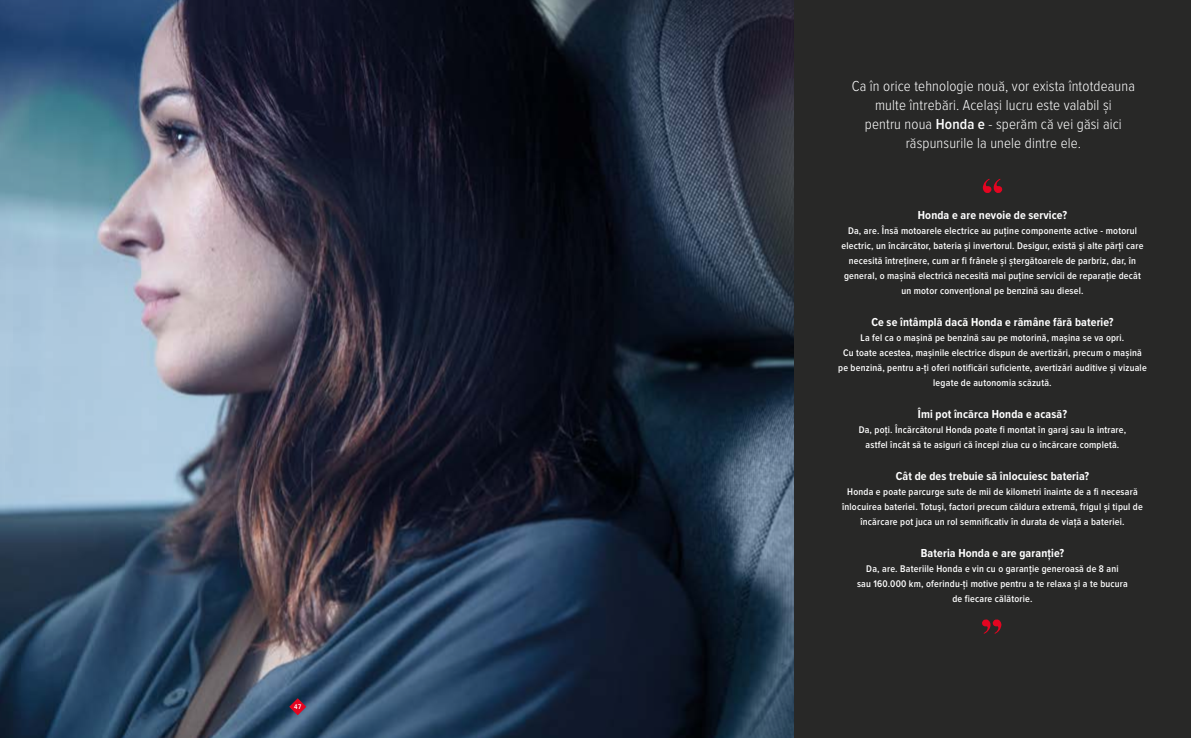
<style>
.page{position:relative;width:1191px;height:738px;background:#fff}
.page>*{position:absolute;margin:0;border:0;box-sizing:border-box;transform-origin:0 0}
.t1{font:300 15px/19px "Proxima Nova Cond";letter-spacing:.01em;color:#fff;text-align:center}
.t2{font:700 12px "Proxima Nova Cond";letter-spacing:.01em;color:#fff}
.t3{font:600 10px/15px "Proxima Nova Cond";letter-spacing:.02em;color:#fff;text-align:center}
.t4{font:600 7px "Proxima Nova Cond";color:#fff}
.s1{font-weight:600}
</style>
<div class="page">
<img style="left:0;top:0;width:794px;height:737px">
<div style="left:794px;top:0;width:397px;height:737px;background:#282827"></div>
<svg style="left:982px;top:179px;width:20px;height:14px"></svg>
<svg style="left:982px;top:619px;width:19px;height:14px"></svg>
<svg style="left:289px;top:697px;width:17px;height:17px"></svg>
<p class="t4" style="left:294px;top:703px;width:8px">47</p>
<h1 class="t1" style="left:851px;top:76px;width:285px">Ca în orice tehnologie nouă, vor exista întotdeauna multe întrebări. Același lucru este valabil și<br>pentru noua <span class="s1">Honda e</span> - sperăm că vei găsi aici răspunsurile la unele dintre ele.</h1>
<p class="t2" style="left:918px;top:207px;width:151px">Honda e are nevoie de service?</p>
<p class="t3" style="left:841px;top:223px;width:303px">Da, are. Însă motoarele electrice au puține componente active - motorul electric, un încărcător, bateria și invertorul. Desigur, există şi alte părți care necesită întreținere, cum ar fi frânele și ștergătoarele de parbriz, dar, în general, o mașină electrică necesită mai puține servicii de reparație decât un motor convențional pe benzină sau diesel.</p>
<p class="t2" style="left:871px;top:314px;width:244px">Ce se întâmplă dacă Honda e rămâne fără baterie?</p>
<p class="t3" style="left:838px;top:330px;width:310px">La fel ca o mașină pe benzină sau pe motorină, mașina se va opri.<br>Cu toate acestea, mașinile electrice dispun de avertizări, precum o mașină pe benzină, pentru a-ţi oferi notificări suficiente, avertizări auditive și vizuale legate de autonomia scăzută.</p>
<p class="t2" style="left:918px;top:406px;width:151px">Îmi pot încărca Honda e acasă?</p>
<p class="t3" style="left:858px;top:422px;width:269px">Da, poţi. Încărcătorul Honda poate fi montat în garaj sau la intrare, astfel încât să te asiguri că începi ziua cu o încărcare completă.</p>
<p class="t2" style="left:895px;top:468px;width:195px">Cât de des trebuie să înlocuiesc bateria?</p>
<p class="t3" style="left:842px;top:484px;width:302px">Honda e poate parcurge sute de mii de kilometri înainte de a fi necesară înlocuirea bateriei. Totuşi, factori precum căldura extremă, frigul și tipul de încărcare pot juca un rol semnificativ în durata de viaţă a bateriei.</p>
<p class="t2" style="left:920px;top:545px;width:145px">Bateria Honda e are garanție?</p>
<p class="t3" style="left:857px;top:561px;width:272px">Da, are. Bateriile Honda e vin cu o garanție generoasă de 8 ani<br>sau 160.000 km, oferindu-ți motive pentru a te relaxa și a te bucura de fiecare călătorie.</p>
</div>
